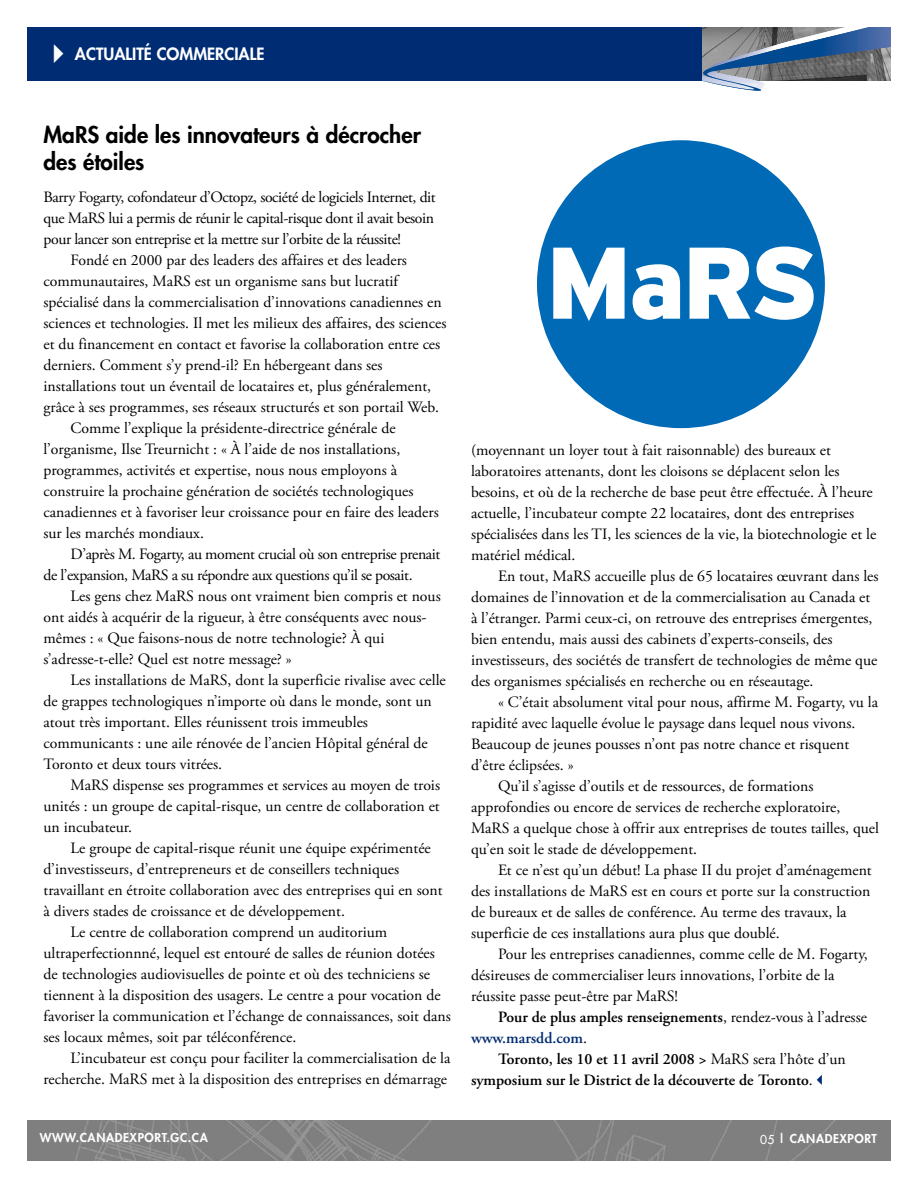
<style>
.page{position:relative;width:918px;height:1188px;background:#fff}
.page>*{position:absolute;margin:0;border:0;box-sizing:border-box;transform-origin:0 0}
.t1{font:800 22.5px/27px "Futura";color:#000}
.t2{font:800 16.5px "Futura";color:#fff}
.t3{font:15.75px/21px "Adobe Garamond Pro";color:#000}
.t4{font:15.75px "Adobe Garamond Pro";letter-spacing:-.025em;color:#000}
.t5{font:600 15.75px "Adobe Garamond Pro";color:#000}
.t6{font:600 15.75px "Adobe Garamond Pro";color:#002c74}
.t7{font:800 12px "Futura";letter-spacing:.05em;color:#fff}
.s1{font-weight:400}
.s2{font-weight:400;color:#000}
</style>
<div class="page">
<div style="left:27px;top:27px;width:864px;height:54px;background:#002c74"></div>
<img style="left:28px;top:1120px;width:863px;height:41px">
<svg style="left:702px;top:27px;width:189px;height:64px;background:#7c8a9c"></svg>
<div style="left:537px;top:140px;width:288px;height:288px;background:#016ab6;border-radius:50%"></div>
<svg style="left:553px;top:248px;width:72px;height:73px"></svg>
<svg style="left:633px;top:264px;width:47px;height:56px"></svg>
<svg style="left:690px;top:247px;width:124px;height:73px"></svg>
<p class="t2" style="left:75px;top:46px;width:191px">ACTUALITÉ COMMERCIALE</p>
<h1 class="t1" style="left:43px;top:122px;width:379px">MaRS aide les innovateurs à décrocher des étoiles</h1>
<p class="t4" style="left:44px;top:191px;width:394px">Barry Fogarty, cofondateur d’Octopz, société de logiciels Internet, dit</p>
<p class="t4" style="left:43px;top:212px;width:392px">que MaRS lui a permis de réunir le capital-risque dont il avait besoin</p>
<p class="t4" style="left:44px;top:233px;width:359px">pour lancer son entreprise et la mettre sur l’orbite de la réussite!</p>
<p class="t3" style="left:71px;top:251px;width:338px">Fondé en 2000 par des leaders des affaires et des leaders</p>
<p class="t3" style="left:44px;top:272px;width:356px">communautaires, MaRS est un organisme sans but lucratif</p>
<p class="t3" style="left:44px;top:293px;width:400px">spécialisé dans la commercialisation d’innovations canadiennes en</p>
<p class="t3" style="left:43px;top:314px;width:404px">sciences et technologies. Il met les milieux des affaires, des sciences</p>
<p class="t3" style="left:43px;top:335px;width:398px">et du financement en contact et favorise la collaboration entre ces</p>
<p class="t3" style="left:43px;top:356px;width:341px">derniers. Comment s’y prend-il? En hébergeant dans ses</p>
<p class="t3" style="left:43px;top:377px;width:389px">installations tout un éventail de locataires et, plus généralement,</p>
<p class="t3" style="left:43px;top:398px;width:397px">grâce à ses programmes, ses réseaux structurés et son portail Web.</p>
<p class="t3" style="left:71px;top:419px;width:327px">Comme l’explique la présidente-directrice générale de</p>
<p class="t3" style="left:44px;top:440px;width:358px">l’organisme, Ilse Treurnicht : « À l’aide de nos installations,</p>
<p class="t3" style="left:43px;top:461px;width:355px">programmes, activités et expertise, nous nous employons à</p>
<p class="t3" style="left:43px;top:482px;width:371px">construire la prochaine génération de sociétés technologiques</p>
<p class="t3" style="left:43px;top:503px;width:397px">canadiennes et à favoriser leur croissance pour en faire des leaders</p>
<p class="t3" style="left:43px;top:524px;width:162px">sur les marchés mondiaux.</p>
<p class="t4" style="left:70px;top:548px;width:371px">D’après M. Fogarty, au moment crucial où son entreprise prenait</p>
<p class="t4" style="left:43px;top:569px;width:371px">de l’expansion, MaRS a su répondre aux questions qu’il se posait.</p>
<p class="t3" style="left:70px;top:587px;width:372px">Les gens chez MaRS nous ont vraiment bien compris et nous</p>
<p class="t3" style="left:43px;top:608px;width:385px">ont aidés à acquérir de la rigueur, à être conséquents avec nous-</p>
<p class="t3" style="left:43px;top:629px;width:342px">mêmes : « Que faisons-nous de notre technologie? À qui</p>
<p class="t3" style="left:43px;top:650px;width:250px">s’adresse-t-elle? Quel est notre message? »</p>
<p class="t3" style="left:70px;top:671px;width:377px">Les installations de MaRS, dont la superficie rivalise avec celle</p>
<p class="t3" style="left:43px;top:692px;width:390px">de grappes technologiques n’importe où dans le monde, sont un</p>
<p class="t3" style="left:43px;top:713px;width:326px">atout très important. Elles réunissent trois immeubles</p>
<p class="t3" style="left:44px;top:734px;width:386px">communicants : une aile rénovée de l’ancien Hôpital général de</p>
<p class="t3" style="left:43px;top:755px;width:180px">Toronto et deux tours vitrées.</p>
<p class="t3" style="left:70px;top:776px;width:371px">MaRS dispense ses programmes et services au moyen de trois</p>
<p class="t3" style="left:43px;top:797px;width:398px">unités : un groupe de capital-risque, un centre de collaboration et</p>
<p class="t3" style="left:43px;top:818px;width:90px">un incubateur.</p>
<p class="t3" style="left:70px;top:839px;width:362px">Le groupe de capital-risque réunit une équipe expérimentée</p>
<p class="t3" style="left:44px;top:860px;width:357px">d’investisseurs, d’entrepreneurs et de conseillers techniques</p>
<p class="t3" style="left:44px;top:881px;width:401px">travaillant en étroite collaboration avec des entreprises qui en sont</p>
<p class="t3" style="left:43px;top:902px;width:303px">à divers stades de croissance et de développement.</p>
<p class="t3" style="left:70px;top:923px;width:318px">Le centre de collaboration comprend un auditorium</p>
<p class="t3" style="left:43px;top:944px;width:393px">ultraperfectionnné, lequel est entouré de salles de réunion dotées</p>
<p class="t3" style="left:43px;top:965px;width:388px">de technologies audiovisuelles de pointe et où des techniciens se</p>
<p class="t3" style="left:43px;top:986px;width:399px">tiennent à la disposition des usagers. Le centre a pour vocation de</p>
<p class="t3" style="left:43px;top:1007px;width:409px">favoriser la communication et l’échange de connaissances, soit dans</p>
<p class="t3" style="left:43px;top:1028px;width:254px">ses locaux mêmes, soit par téléconférence.</p>
<p class="t3" style="left:70px;top:1049px;width:382px">L’incubateur est conçu pour faciliter la commercialisation de la</p>
<p class="t3" style="left:43px;top:1070px;width:405px">recherche. MaRS met à la disposition des entreprises en démarrage</p>
<p class="t3" style="left:471px;top:441px;width:407px">(moyennant un loyer tout à fait raisonnable) des bureaux et laboratoires attenants, dont les cloisons se déplacent selon les besoins, et où de la recherche de base peut être effectuée. À l’heure actuelle, l’incubateur compte 22 locataires, dont des entreprises spécialisées dans les TI, les sciences de la vie, la biotechnologie et le matériel médical.</p>
<p class="t3" style="left:471px;top:567px;width:409px;text-indent:27px">En tout, MaRS accueille plus de 65 locataires œuvrant dans les domaines de l’innovation et de la commercialisation au Canada et à l’étranger. Parmi ceux-ci, on retrouve des entreprises émergentes, bien entendu, mais aussi des cabinets d’experts-conseils, des investisseurs, des sociétés de transfert de technologies de même que des organismes spécialisés en recherche ou en réseautage.</p>
<p class="t3" style="left:498px;top:693px;width:382px">« C’était absolument vital pour nous, affirme M. Fogarty, vu la</p>
<p class="t3" style="left:471px;top:714px;width:386px">rapidité avec laquelle évolue le paysage dans lequel nous vivons.</p>
<p class="t3" style="left:471px;top:735px;width:380px">Beaucoup de jeunes pousses n’ont pas notre chance et risquent</p>
<p class="t3" style="left:471px;top:756px;width:104px">d’être éclipsées. »</p>
<p class="t3" style="left:498px;top:777px;width:317px">Qu’il s’agisse d’outils et de ressources, de formations</p>
<p class="t3" style="left:471px;top:798px;width:371px">approfondies ou encore de services de recherche exploratoire,</p>
<p class="t3" style="left:471px;top:819px;width:409px">MaRS a quelque chose à offrir aux entreprises de toutes tailles, quel</p>
<p class="t3" style="left:471px;top:840px;width:228px">qu’en soit le stade de développement.</p>
<p class="t3" style="left:498px;top:861px;width:375px">Et ce n’est qu’un début! La phase II du projet d’aménagement</p>
<p class="t3" style="left:471px;top:882px;width:401px">des installations de MaRS est en cours et porte sur la construction</p>
<p class="t3" style="left:471px;top:903px;width:377px">de bureaux et de salles de conférence. Au terme des travaux, la</p>
<p class="t3" style="left:471px;top:924px;width:310px">superficie de ces installations aura plus que doublé.</p>
<p class="t3" style="left:498px;top:945px;width:371px">Pour les entreprises canadiennes, comme celle de M. Fogarty,</p>
<p class="t3" style="left:471px;top:966px;width:365px">désireuses de commercialiser leurs innovations, l’orbite de la</p>
<p class="t3" style="left:471px;top:987px;width:209px">réussite passe peut-être par MaRS!</p>
<p class="t5" style="left:498px;top:1010px;width:370px">Pour de plus amples renseignements<span class="s1">, rendez-vous à l’adresse</span></p>
<p class="t6" style="left:471px;top:1031px;width:117px">www.marsdd.com<span class="s2">.</span></p>
<p class="t5" style="left:498px;top:1052px;width:349px">Toronto, les 10 et 11 avril 2008 &gt; <span class="s1">MaRS sera l’hôte d’un</span></p>
<p class="t5" style="left:471px;top:1073px;width:343px">symposium sur le District de la découverte de Toronto<span class="s1">.</span></p>
<p class="t7" style="left:40px;top:1132px;width:170px">WWW.CANADEXPORT.GC.CA</p>
<p class="t7" style="left:760px;top:1133px;width:119px"><span class="s1">05</span> | CANADEXPORT</p>
</div>
